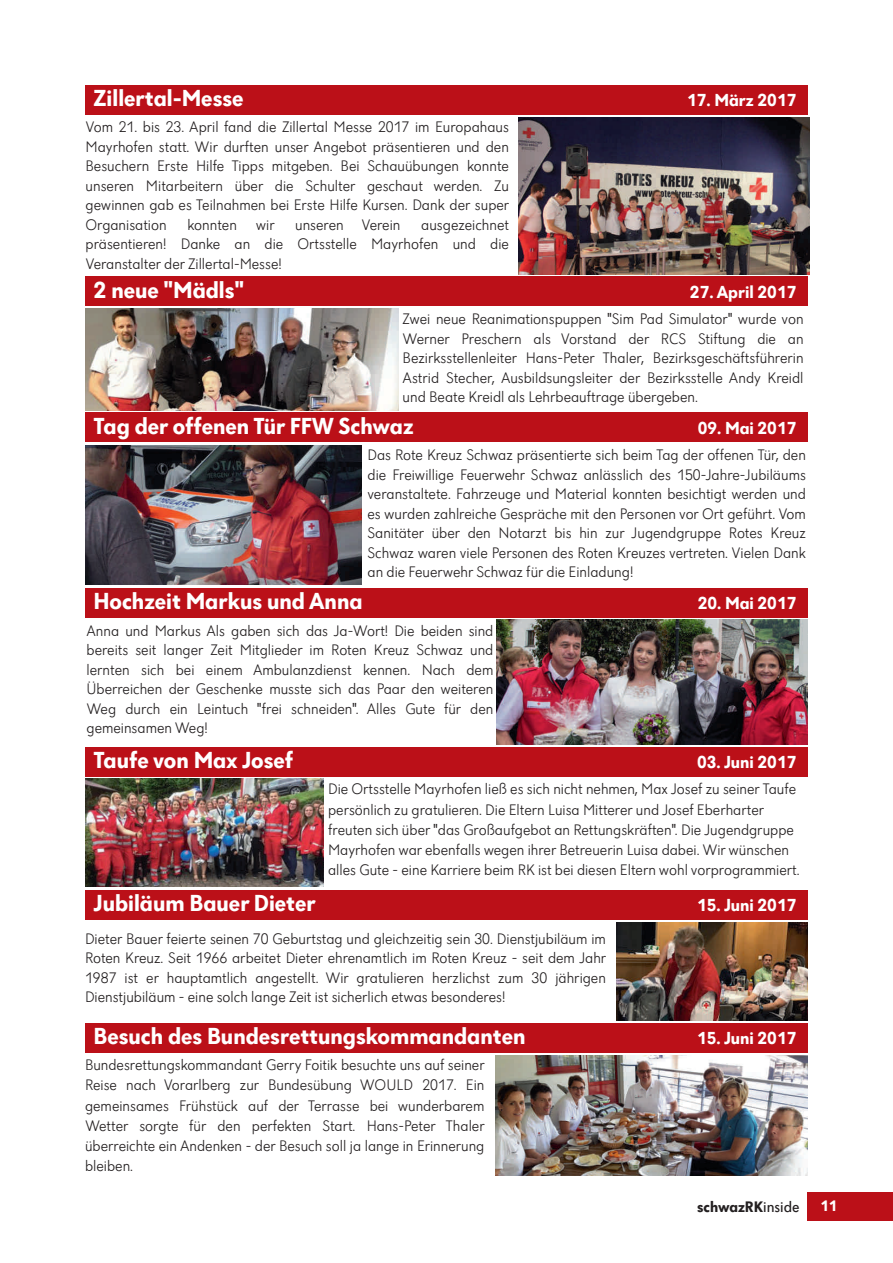
<style>
.page{position:relative;width:893px;height:1263px;background:#fff}
.page>*{position:absolute;margin:0;border:0;box-sizing:border-box;transform-origin:0 0}
.t1{font:700 24px "Dunant";color:#fff}
.t2{font:700 18px "Dunant";color:#fff}
.t3{font:300 15.75px/19.5px "Dunant";color:#231f20;text-align:justify}
.t4{font:700 15.75px "Dunant";color:#231f20}
.t5{font:700 15.75px "Dunant";color:#fff}
.s1{font-weight:400}
</style>
<div class="page">
<div style="left:807px;top:1192px;width:86px;height:28px;background:#bb1018"></div>
<img style="left:617px;top:923px;width:191px;height:97px">
<div style="left:85px;top:85px;width:723px;height:30px;background:#bb1018"></div>
<img style="left:519px;top:117px;width:290px;height:157px">
<img style="left:85px;top:445px;width:276px;height:140px">
<div style="left:85px;top:276px;width:723px;height:30px;background:#bb1018"></div>
<img style="left:85px;top:309px;width:314px;height:101px">
<div style="left:85px;top:588px;width:723px;height:30px;background:#bb1018"></div>
<img style="left:497px;top:620px;width:311px;height:124px">
<div style="left:85px;top:747px;width:723px;height:30px;background:#bb1018"></div>
<img style="left:85px;top:779px;width:238px;height:107px">
<div style="left:85px;top:1023px;width:723px;height:30px;background:#bb1018"></div>
<img style="left:495px;top:1055px;width:313px;height:121px">
<div style="left:85px;top:412px;width:723px;height:30px;background:#bb1018"></div>
<div style="left:85px;top:890px;width:723px;height:29px;background:#bb1018"></div>
<h1 class="t1" style="left:94px;top:88px;width:151px">Zillertal-Messe</h1>
<p class="t2" style="left:687px;top:93px;width:111px">17. März 2017</p>
<p class="t3" style="left:86px;top:118px;width:425px">Vom 21. bis 23. April fand die Zillertal Messe 2017 im Europahaus Mayrhofen statt. Wir durften unser Angebot präsentieren und den Besuchern Erste Hilfe Tipps mitgeben. Bei Schauübungen konnte unseren Mitarbeitern über die Schulter geschaut werden. Zu gewinnen gab es Teilnahmen bei Erste Hilfe Kursen. Dank der super Organisation</p>
<p class="t3" style="left:86px;top:216px;width:425px;text-indent:336px">ausgezeichnet präsentieren! Danke an die Ortsstelle Mayrhofen und die Veranstalter der Zillertal-Messe!</p>
<p class="t3" style="left:187px;top:216px;width:89px">konnten wir</p>
<p class="t3" style="left:295px;top:216px;width:107px">unseren Verein</p>
<h1 class="t1" style="left:94px;top:280px;width:152px">2 neue "Mädls"</h1>
<p class="t2" style="left:690px;top:284px;width:108px">27. April 2017</p>
<p class="t3" style="left:403px;top:310px;width:402px">Zwei neue Reanimationspuppen "Sim Pad Simulator" wurde von Werner Preschern als Vorstand der RCS Stiftung die an Bezirksstellenleiter Hans-Peter Thaler, Bezirksgeschäftsführerin Astrid Stecher, Ausbildsungsleiter der Bezirksstelle Andy Kreidl und Beate Kreidl als Lehrbeauftrage übergeben.</p>
<h1 class="t1" style="left:94px;top:416px;width:322px">Tag der offenen Tür FFW Schwaz</h1>
<p class="t2" style="left:698px;top:420px;width:100px">09. Mai 2017</p>
<p class="t3" style="left:367px;top:446px;width:440px">Das Rote Kreuz Schwaz präsentierte sich beim Tag der offenen Tür, den die Freiwillige Feuerwehr Schwaz anlässlich des 150-Jahre-Jubiläums veranstaltete. Fahrzeuge und Material konnten besichtigt werden und es wurden zahlreiche Gespräche mit den Personen vor Ort geführt. Vom Sanitäter über den Notarzt bis hin zur Jugendgruppe Rotes Kreuz Schwaz waren viele Personen des Roten Kreuzes vertreten. Vielen Dank an die Feuerwehr Schwaz für die Einladung!</p>
<h1 class="t1" style="left:94px;top:591px;width:271px">Hochzeit Markus und Anna</h1>
<p class="t2" style="left:698px;top:596px;width:100px">20. Mai 2017</p>
<p class="t3" style="left:87px;top:622px;width:408px">Anna und Markus Als gaben sich das Ja-Wort! Die beiden sind bereits seit langer Zeit Mitglieder im Roten Kreuz Schwaz und lernten sich bei einem Ambulanzdienst kennen. Nach dem Überreichen der Geschenke musste sich das Paar den weiteren Weg durch ein Leintuch "frei schneiden". Alles Gute für den gemeinsamen Weg!</p>
<h1 class="t1" style="left:94px;top:750px;width:201px">Taufe von Max Josef</h1>
<p class="t2" style="left:697px;top:755px;width:101px">03. Juni 2017</p>
<p class="t3" style="left:328px;top:780px;width:473px;line-height:20.2px;text-align:left">Die Ortsstelle Mayrhofen ließ es sich nicht nehmen, Max Josef zu seiner Taufe persönlich zu gratulieren. Die Eltern Luisa Mitterer und Josef Eberharter freuten sich über "das Großaufgebot an Rettungskräften". Die Jugendgruppe Mayrhofen war ebenfalls wegen ihrer Betreuerin Luisa dabei. Wir wünschen alles Gute - eine Karriere beim RK ist bei diesen Eltern wohl vorprogrammiert.</p>
<h1 class="t1" style="left:94px;top:893px;width:224px">Jubiläum Bauer Dieter</h1>
<p class="t2" style="left:697px;top:897px;width:101px">15. Juni 2017</p>
<p class="t3" style="left:85px;top:930px;width:523px">Dieter Bauer feierte seinen 70 Geburtstag und gleichzeitig sein 30. Dienstjubiläum im Roten Kreuz. Seit 1966 arbeitet Dieter ehrenamtlich im Roten Kreuz - seit dem Jahr 1987 ist er hauptamtlich angestellt. Wir gratulieren herzlichst zum 30 jährigen Dienstjubiläum - eine solch lange Zeit ist sicherlich etwas besonderes!</p>
<h1 class="t1" style="left:94px;top:1026px;width:433px">Besuch des Bundesrettungskommandanten</h1>
<p class="t2" style="left:697px;top:1031px;width:101px">15. Juni 2017</p>
<p class="t3" style="left:85px;top:1056px;width:401px;line-height:20.2px">Bundesrettungskommandant Gerry Foitik besuchte uns auf seiner Reise nach Vorarlberg zur Bundesübung WOULD 2017. Ein gemeinsames Frühstück auf der Terrasse bei wunderbarem Wetter sorgte für den perfekten Start. Hans-Peter Thaler überreichte ein Andenken - der Besuch soll ja lange in Erinnerung bleiben.</p>
<p class="t4" style="left:697px;top:1200px;width:104px">schwazRK<span class="s1">inside</span></p>
<p class="t5" style="left:820px;top:1200px;width:19px">11</p>
</div>
